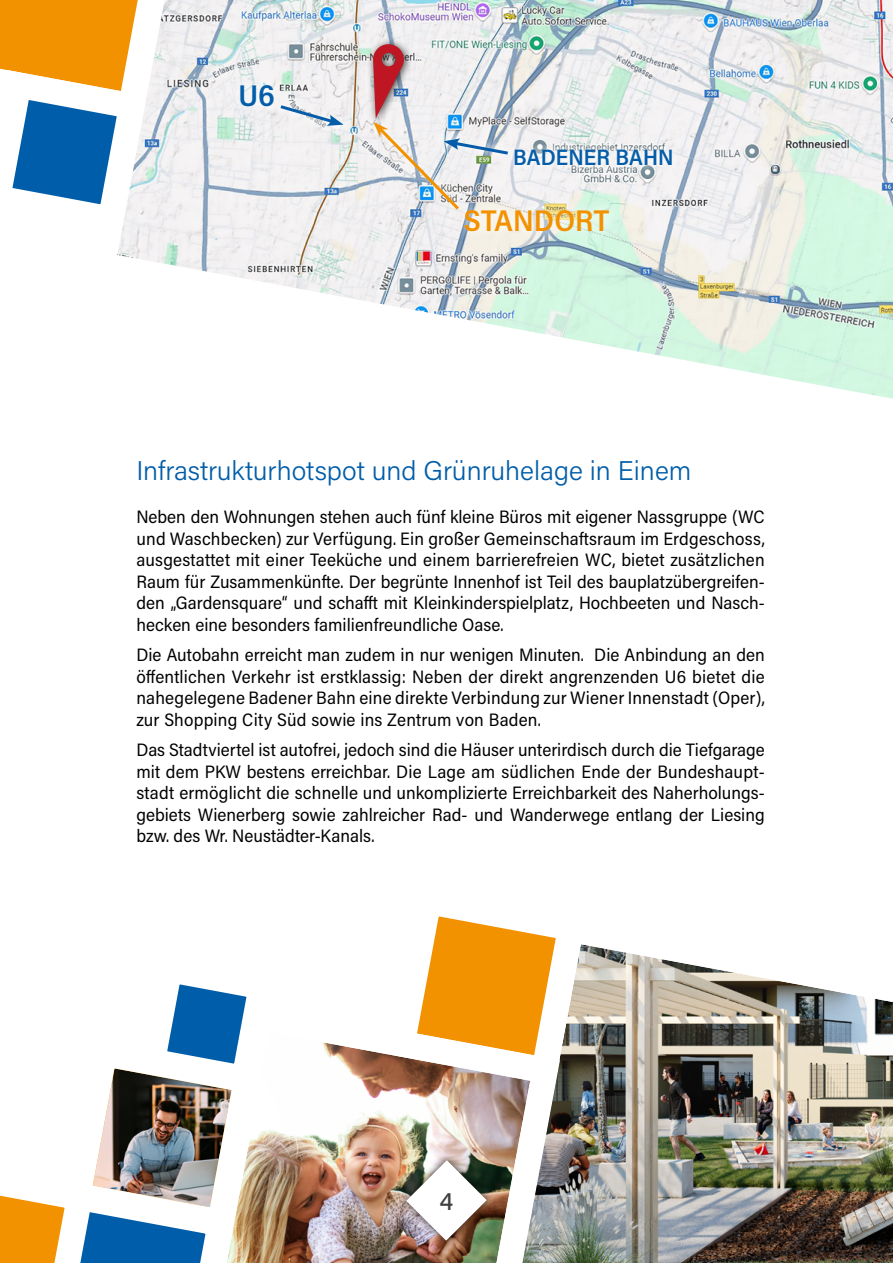
<style>
.page{position:relative;width:893px;height:1263px;background:#fff}
.page>*{position:absolute;margin:0;border:0;box-sizing:border-box;transform-origin:0 0}
.Überschrift_Acumin_weiß{font:600 30px "Acumin Pro Semi Cond";letter-spacing:.005em;color:#f39200}
.Überschrift_Acumin_weiß-2{font:600 30px "Acumin Pro Semi Cond";color:#055da9}
.Orange_Zwischenüberschrift{font:300 27px "Acumin Pro";color:#005da9}
.t1{font:500 25.5px "Acumin Pro";color:#3f3f3e}
.Überschrift_Acumin_weiß-3{font:600 22.35px "Acumin Pro Semi Cond";letter-spacing:.005em;color:#055da9}
.Absatz_haupt{font:18px/21.6px "Acumin Pro Semi Cond";color:#000;text-align:justify}
</style>
<div class="page">
<img style="left:117px;top:0;width:776px;height:399px">
<svg style="left:456px;top:201px;width:163px;height:40px;background:#e0ebdc"></svg>
<div style="left:231px;top:76px;width:53px;height:40px;background:#fff;opacity:.75"></div>
<svg style="left:268px;top:89px;width:88px;height:53px"></svg>
<div style="left:508px;top:142px;width:171px;height:31px;background:#fff;opacity:.75"></div>
<img style="left:575px;top:948px;width:318px;height:315px">
<svg style="left:425px;top:916px;width:175px;height:184px"></svg>
<img style="left:291px;top:988px;width:284px;height:275px">
<svg style="left:0;top:0;width:201px;height:249px"></svg>
<div style="left:366px;top:38px;width:48px;height:89px;background:#000;opacity:.75"></div>
<img style="left:364px;top:42px;width:156px;height:183px">
<img style="left:0;top:984px;width:291px;height:279px">
<div style="left:399px;top:1153px;width:95px;height:95px;background:#000;opacity:.75"></div>
<img style="left:406px;top:1160px;width:81px;height:81px">
<p class="Überschrift_Acumin_weiß-2" style="left:238px;top:75px;width:38px">U6</p>
<p class="Überschrift_Acumin_weiß-3" style="left:513px;top:142px;width:162px">BADENER BAHN</p>
<p class="Überschrift_Acumin_weiß" style="left:464px;top:200px;width:147px">STANDORT</p>
<p class="Orange_Zwischenüberschrift" style="left:136px;top:452px;width:556px">Infrastrukturhotspot und Grünruhelage in Einem</p>
<p class="Absatz_haupt" style="left:136px;top:505px;width:630px">Neben den Wohnungen stehen auch fünf kleine Büros mit eigener Nassgruppe (WC und Waschbecken) zur Verfügung. Ein großer Gemeinschaftsraum im Erdgeschoss, ausgestattet mit einer Teeküche und einem barrierefreien WC, bietet zusätzlichen Raum für Zusammenkünfte. Der begrünte Innenhof ist Teil des bauplatzübergreifen&shy;den „Gardensquare“ und schafft mit Kleinkinderspielplatz, Hochbeeten und Nasch&shy;hecken eine besonders familienfreundliche Oase.</p>
<p class="Absatz_haupt" style="left:136px;top:643px;width:630px">Die Autobahn erreicht man zudem in nur wenigen Minuten. Die Anbindung an den öffentlichen Verkehr ist erstklassig: Neben der direkt angrenzenden U6 bietet die nahegelegene Badener Bahn eine direkte Verbindung zur Wiener Innenstadt (Oper), zur Shopping City Süd sowie ins Zentrum von Baden.</p>
<p class="Absatz_haupt" style="left:136px;top:738px;width:630px">Das Stadtviertel ist autofrei, jedoch sind die Häuser unterirdisch durch die Tiefgarage mit dem PKW bestens erreichbar. Die Lage am südlichen Ende der Bundeshaupt&shy;stadt ermöglicht die schnelle und unkomplizierte Erreichbarkeit des Naherholungs&shy;gebiets Wienerberg sowie zahlreicher Rad- und Wanderwege entlang der Liesing bzw. des Wr. Neustädter-Kanals.</p>
<p class="t1" style="left:439px;top:1183px;width:15px">4</p>
</div>
